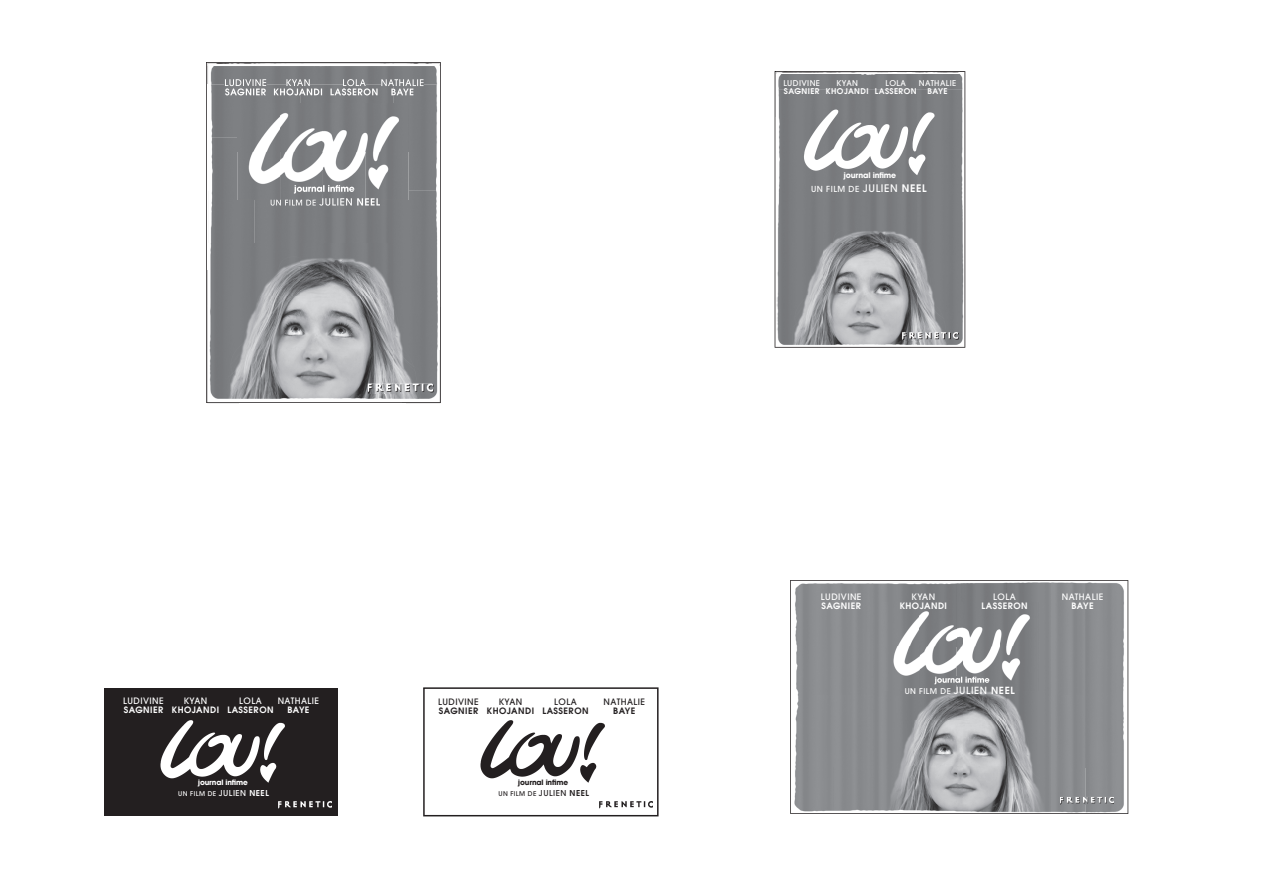
<style>
.page{position:relative;width:1263px;height:893px;background:#fff}
.page>*{position:absolute;margin:0;border:0;box-sizing:border-box;transform-origin:0 0}
.t1{font:600 8.7px "Avant Garde";letter-spacing:.05em;color:#fff}
.t2{font:500 8.7px "Avant Garde";letter-spacing:.05em;color:#fff}
.t3{font:600 8.7px "Avant Garde";letter-spacing:.05em;color:#231f20}
.t4{font:500 8.7px "Avant Garde";letter-spacing:.05em;color:#231f20}
.t5{font:500 8.25px "Avant Garde";letter-spacing:.06em;color:#fff}
.t6{font:500 7.95px "Avant Garde";letter-spacing:.05em;color:#fff}
.t7{font:600 7.95px "Avant Garde";letter-spacing:.05em;color:#fff}
.t8{font:700 7.65px "Avant Garde";letter-spacing:-.02em;color:#fff}
.t9{font:700 7.35px "Avant Garde";letter-spacing:-.02em;color:#fff}
.t10{font:700 7.35px "Avant Garde";letter-spacing:-.02em;color:#231f20}
.t11{font:500 6.45px "Avant Garde";letter-spacing:.06em;color:#fff}
.t12{font:500 6.45px "Avant Garde";letter-spacing:.06em;color:#231f20}
.s1{font-size:10.35px}
.s2{font-weight:600;font-size:10.35px}
.s3{font-size:8.1px}
.s4{font-weight:600;font-size:8.1px}
.s5{font-size:9.9px}
.s6{font-weight:600;font-size:9.9px}
</style>
<div class="page">
<div style="left:104px;top:688px;width:234px;height:127px;background:#231f20"></div>
<img style="left:160px;top:720px;width:125px;height:63px">
<img style="left:278px;top:802px;width:53px;height:7px">
<svg style="left:423px;top:687px;width:235px;height:129px"></svg>
<img style="left:600px;top:802px;width:52px;height:7px">
<img style="left:471px;top:712px;width:141px;height:80px">
<img style="left:1128px;top:782px;width:1px;height:32px">
<img style="left:1128px;top:580px;width:1px;height:35px">
<img style="left:1128px;top:615px;width:1px;height:167px">
<svg style="left:790px;top:580px;width:338px;height:234px;background:#949699"></svg>
<svg style="left:206px;top:62px;width:235px;height:341px;background:#909294"></svg>
<img style="left:774px;top:72px;width:1px;height:195px">
<img style="left:774px;top:267px;width:1px;height:81px">
<img style="left:965px;top:118px;width:1px;height:230px">
<svg style="left:775px;top:71px;width:190px;height:277px;background:#8e8f92"></svg>
<img style="left:902px;top:333px;width:56px;height:8px">
<img style="left:795px;top:101px;width:148px;height:84px">
<p class="t6" style="left:886px;top:78px;width:22px">LOLA</p>
<p class="t7" style="left:875px;top:86px;width:43px">LASSERON</p>
<p class="t6" style="left:783px;top:78px;width:38px">LUDIVINE</p>
<p class="t7" style="left:784px;top:86px;width:37px">SAGNIER</p>
<p class="t6" style="left:836px;top:78px;width:23px">KYAN</p>
<p class="t7" style="left:826px;top:86px;width:44px">KHOJANDI</p>
<p class="t6" style="left:919px;top:78px;width:39px">NATHALIE</p>
<p class="t7" style="left:927px;top:86px;width:22px">BAYE</p>
<p class="t8" style="left:843px;top:170px;width:54px">journal infime</p>
<p class="t5" style="left:811px;top:184px;width:117px">UN FILM DE <span class="s1">JULIEN</span> <span class="s2">NEEL</span></p>
<p class="t2" style="left:123px;top:696px;width:42px">LUDIVINE</p>
<p class="t1" style="left:124px;top:704px;width:41px">SAGNIER</p>
<p class="t2" style="left:184px;top:696px;width:25px">KYAN</p>
<p class="t1" style="left:172px;top:704px;width:49px">KHOJANDI</p>
<p class="t2" style="left:239px;top:696px;width:24px">LOLA</p>
<p class="t1" style="left:227px;top:704px;width:48px">LASSERON</p>
<p class="t2" style="left:278px;top:696px;width:43px">NATHALIE</p>
<p class="t1" style="left:287px;top:704px;width:24px">BAYE</p>
<p class="t9" style="left:198px;top:777px;width:52px">journal infime</p>
<p class="t11" style="left:178px;top:790px;width:92px">UN FILM DE <span class="s3">JULIEN</span> <span class="s4">NEEL</span></p>
<p class="t4" style="left:438px;top:697px;width:42px">LUDIVINE</p>
<p class="t3" style="left:439px;top:705px;width:41px">SAGNIER</p>
<p class="t4" style="left:499px;top:697px;width:25px">KYAN</p>
<p class="t3" style="left:487px;top:705px;width:49px">KHOJANDI</p>
<p class="t4" style="left:554px;top:697px;width:24px">LOLA</p>
<p class="t3" style="left:542px;top:705px;width:48px">LASSERON</p>
<p class="t4" style="left:604px;top:697px;width:43px">NATHALIE</p>
<p class="t3" style="left:613px;top:705px;width:24px">BAYE</p>
<p class="t10" style="left:518px;top:777px;width:52px">journal infime</p>
<p class="t12" style="left:498px;top:790px;width:92px">UN FILM DE <span class="s3">JULIEN</span> <span class="s4">NEEL</span></p>
<p class="t2" style="left:821px;top:592px;width:42px">LUDIVINE</p>
<p class="t1" style="left:821px;top:600px;width:41px">SAGNIER</p>
<p class="t2" style="left:911px;top:592px;width:25px">KYAN</p>
<p class="t1" style="left:900px;top:600px;width:49px">KHOJANDI</p>
<p class="t2" style="left:993px;top:592px;width:24px">LOLA</p>
<p class="t1" style="left:981px;top:600px;width:48px">LASSERON</p>
<p class="t6" style="left:905px;top:686px;width:111px">UN FILM DE <span class="s5">JULIEN</span> <span class="s6">NEEL</span></p>
<p class="t2" style="left:1062px;top:592px;width:43px">NATHALIE</p>
<p class="t1" style="left:1071px;top:600px;width:24px">BAYE</p>
</div>
